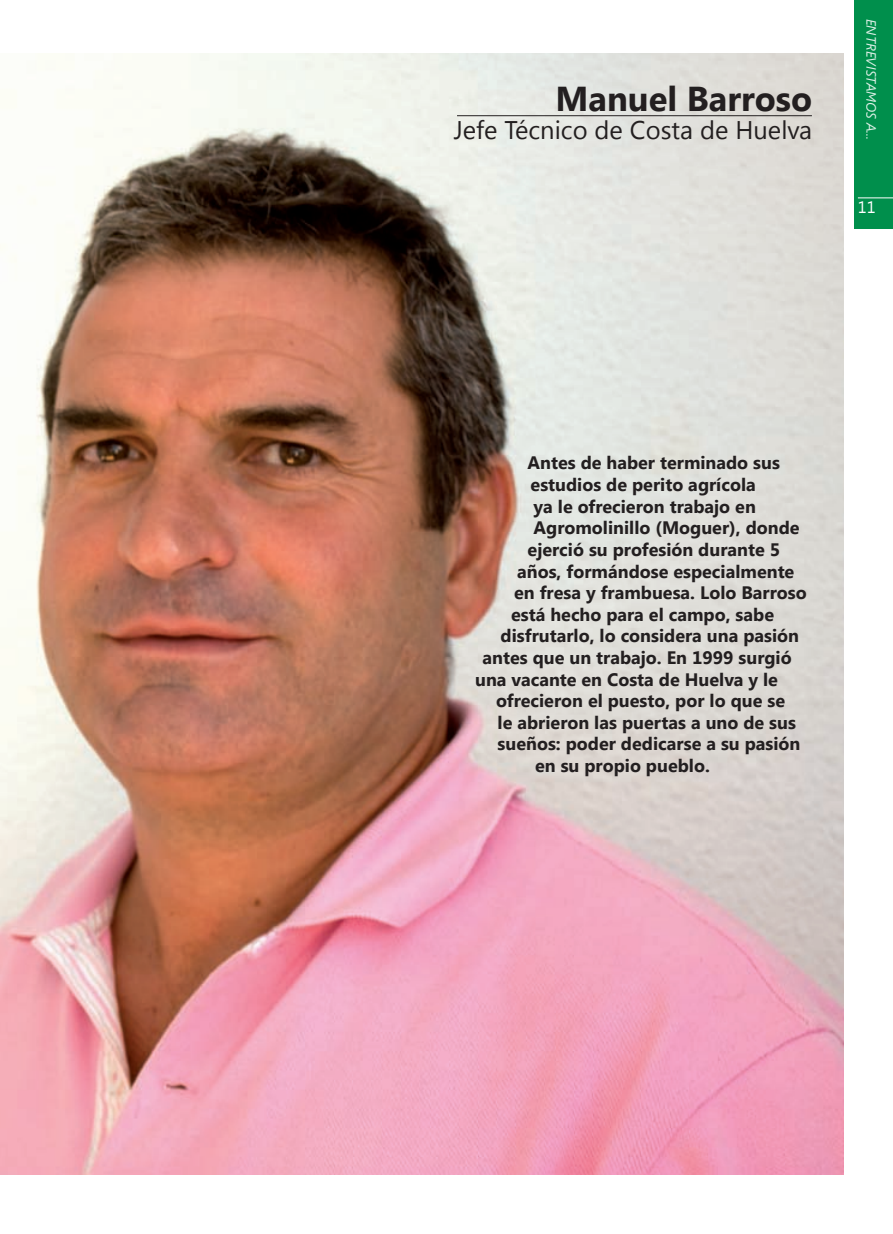
<style>
.page{position:relative;width:893px;height:1234px;background:#fff}
.page>*{position:absolute;margin:0;border:0;box-sizing:border-box;transform-origin:0 0}
.t1{font:700 34.5px "Segoe UI";color:#231f20}
.t2{font:25.5px "Segoe UI";color:#231f20}
.t3{font:700 18px "Segoe UI";color:#231f20}
.t4{font:16.5px "Segoe UI";color:#fff}
.t5{font:italic 13.5px "Segoe UI";color:#fff}
</style>
<div class="page">
<img style="left:0;top:53px;width:843px;height:1120px">
<hr style="left:457px;top:115px;width:355px;height:1px;background:#231f20">
<div style="left:854px;top:0;width:39px;height:229px;background:#008f4c"></div>
<hr style="left:858px;top:197px;width:35px;height:1px;background:#fff">
<h1 class="t1" style="left:555px;top:74px;width:258px">Manuel Barroso</h1>
<h2 class="t2" style="left:454px;top:112px;width:360px">Jefe Técnico de Costa de Huelva</h2>
<p class="t5" style="left:881px;top:19px;width:123px;rotate:90deg">ENTREVISTAMOS A...</p>
<p class="t4" style="left:858px;top:196px;width:19px">11</p>
<p class="t3" style="left:528px;top:450px;width:254px">Antes de haber terminado sus</p>
<p class="t3" style="left:531px;top:471px;width:227px">estudios de perito agrícola</p>
<p class="t3" style="left:534px;top:493px;width:224px">ya le ofrecieron trabajo en</p>
<p class="t3" style="left:534px;top:515px;width:267px">Agromolinillo (Moguer), donde</p>
<p class="t3" style="left:528px;top:536px;width:254px">ejerció su profesión durante 5</p>
<p class="t3" style="left:517px;top:558px;width:279px">años, formándose especialmente</p>
<p class="t3" style="left:514px;top:579px;width:294px">en fresa y frambuesa. Lolo Barroso</p>
<p class="t3" style="left:511px;top:601px;width:264px">está hecho para el campo, sabe</p>
<p class="t3" style="left:501px;top:623px;width:300px">disfrutarlo, lo considera una pasión</p>
<p class="t3" style="left:483px;top:644px;width:311px">antes que un trabajo. En 1999 surgió</p>
<p class="t3" style="left:475px;top:666px;width:304px">una vacante en Costa de Huelva y le</p>
<p class="t3" style="left:496px;top:687px;width:290px">ofrecieron el puesto, por lo que se</p>
<p class="t3" style="left:498px;top:709px;width:300px">le abrieron las puertas a uno de sus</p>
<p class="t3" style="left:498px;top:731px;width:304px">sueños: poder dedicarse a su pasión</p>
<p class="t3" style="left:535px;top:752px;width:176px">en su propio pueblo.</p>
</div>
